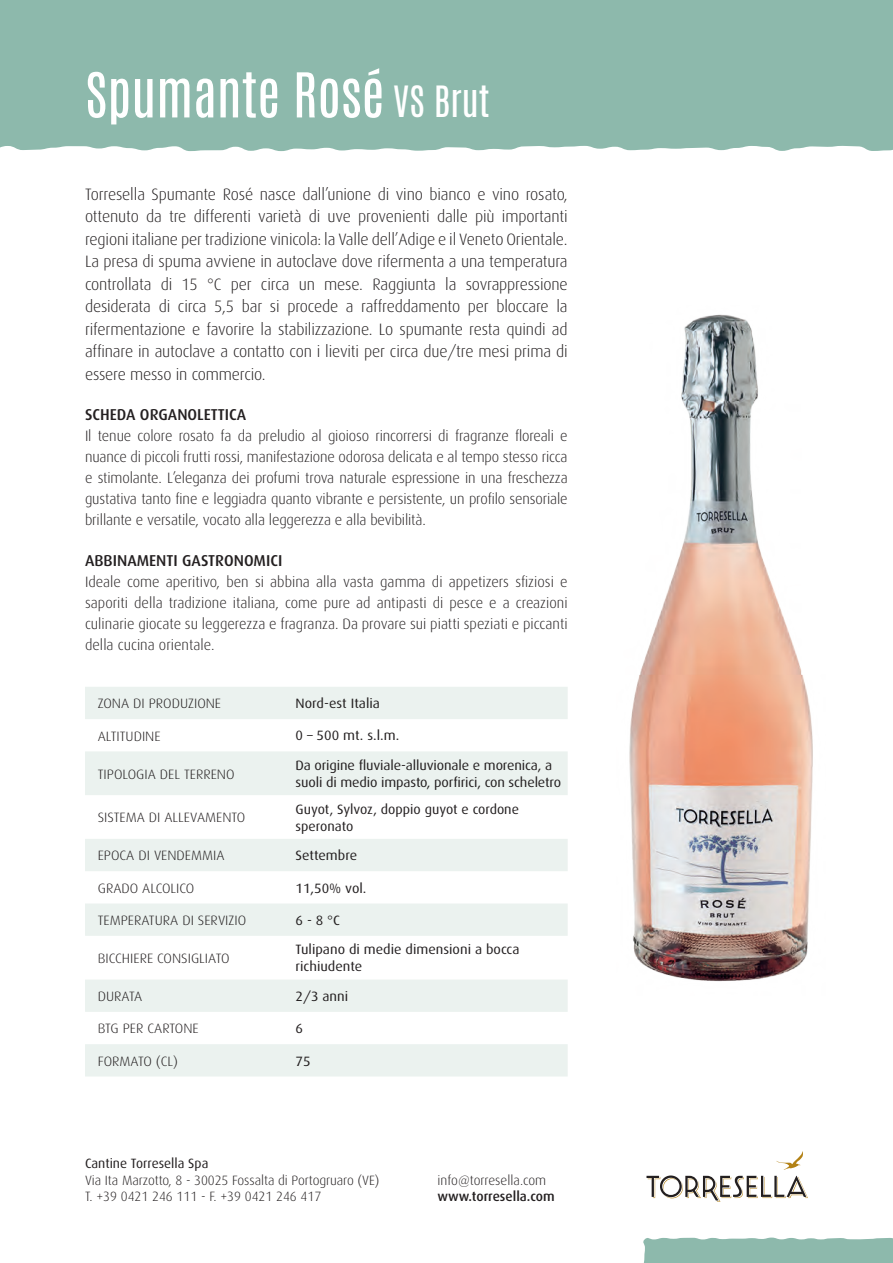
<style>
.page{position:relative;width:893px;height:1263px;background:#fff}
.page>*{position:absolute;margin:0;border:0;box-sizing:border-box;transform-origin:0 0}
.t1{font:52.5px "Antonio";color:#fff}
.t2{font:300 16.5px/22.5px "Dax";letter-spacing:-.01em;color:#231f20;text-align:justify}
.t3{font:500 15.75px "Dax";color:#231f20}
.t4{font:300 15px/21px "Dax";letter-spacing:-.005em;color:#231f20;text-align:justify}
.t5{font:13.5px/17.1px "Dax";color:#231f20;scale:1.05 1}
.t6{font:300 13.5px "Dax";color:#231f20;scale:1.05 1}
.t7{font:300 13.5px/16.2px "Dax";color:#231f20}
.t8{font:13.5px/17.1px "Dax";color:#231f20}
.t9{font:500 13.5px "Dax";color:#231f20}
.s1{font-size:36px}
</style>
<div class="page">
<svg style="left:646px;top:1151px;width:162px;height:51px"></svg>
<svg style="left:643px;top:1237px;width:250px;height:26px;background:#94bdb1"></svg>
<div style="left:0;top:0;width:893px;height:152px;background:#8db9ac"></div>
<svg style="left:85px;top:687px;width:483px;height:389px;fill:#ebf2ef"></svg>
<img style="left:629px;top:314px;width:184px;height:668px">
<h1 class="t1" style="left:85px;top:56px;width:406px">Spumante Rosé <span class="s1">VS Brut</span></h1>
<p class="t2" style="left:85px;top:183px;width:484px">Torresella Spumante Rosé nasce dall’unione di vino bianco e vino rosato, ottenuto da tre differenti varietà di uve provenienti dalle più importanti regioni italiane per tradizione vinicola: la Valle dell’Adige e il Veneto Orientale.<br>La presa di spuma avviene in autoclave dove rifermenta a una temperatura controllata di 15 °C per circa un mese. Raggiunta la sovrappressione desiderata di circa 5,5 bar si procede a raffreddamento per bloccare la rifermentazione e favorire la stabilizzazione. Lo spumante resta quindi ad affinare in autoclave a contatto con i lieviti per circa due/tre mesi prima di essere messo in commercio.</p>
<p class="t3" style="left:85px;top:406px;width:163px">SCHEDA ORGANOLETTICA</p>
<p class="t4" style="left:85px;top:426px;width:484px">Il tenue colore rosato fa da preludio al gioioso rincorrersi di fragranze floreali e nuance di piccoli frutti rossi, manifestazione odorosa delicata e al tempo stesso ricca e stimolante. L’eleganza dei profumi trova naturale espressione in una freschezza gustativa tanto fine e leggiadra quanto vibrante e persistente, un profilo sensoriale brillante e versatile, vocato alla leggerezza e alla bevibilità.</p>
<p class="t3" style="left:85px;top:551px;width:199px">ABBINAMENTI GASTRONOMICI</p>
<p class="t4" style="left:85px;top:571px;width:484px">Ideale come aperitivo, ben si abbina alla vasta gamma di appetizers sfiziosi e saporiti della tradizione italiana, come pure ad antipasti di pesce e a creazioni culinarie giocate su leggerezza e fragranza. Da provare sui piatti speziati e piccanti della cucina orientale.</p>
<p class="t6" style="left:98px;top:696px;width:119px">ZONA DI PRODUZIONE</p>
<p class="t5" style="left:296px;top:695px;width:82px">Nord-est Italia</p>
<p class="t6" style="left:98px;top:728px;width:61px">ALTITUDINE</p>
<p class="t5" style="left:296px;top:727px;width:100px">0 – 500 mt. s.l.m.</p>
<p class="t6" style="left:98px;top:766px;width:132px">TIPOLOGIA DEL TERRENO</p>
<p class="t5" style="left:296px;top:757px;width:255px">Da origine fluviale-alluvionale e morenica, a suoli di medio impasto, porfirici, con scheletro</p>
<p class="t6" style="left:98px;top:810px;width:142px">SISTEMA DI ALLEVAMENTO</p>
<p class="t8" style="left:296px;top:801px;width:225px">Guyot, Sylvoz, doppio guyot e cordone speronato</p>
<p class="t6" style="left:98px;top:848px;width:122px">EPOCA DI VENDEMMIA</p>
<p class="t5" style="left:296px;top:847px;width:60px">Settembre</p>
<p class="t6" style="left:98px;top:880px;width:94px">GRADO ALCOLICO</p>
<p class="t5" style="left:296px;top:879px;width:69px">11,50% vol.</p>
<p class="t6" style="left:98px;top:913px;width:143px">TEMPERATURA DI SERVIZIO</p>
<p class="t5" style="left:296px;top:912px;width:44px">6 - 8 °C</p>
<p class="t6" style="left:98px;top:951px;width:127px">BICCHIERE CONSIGLIATO</p>
<p class="t5" style="left:296px;top:941px;width:215px">Tulipano di medie dimensioni a bocca richiudente</p>
<p class="t6" style="left:98px;top:989px;width:44px">DURATA</p>
<p class="t5" style="left:296px;top:988px;width:52px">2/3 anni</p>
<p class="t6" style="left:98px;top:1021px;width:98px">BTG PER CARTONE</p>
<p class="t5" style="left:296px;top:1020px;width:9px">6</p>
<p class="t6" style="left:98px;top:1053px;width:78px">FORMATO (CL)</p>
<p class="t5" style="left:296px;top:1052px;width:16px">75</p>
<p class="t8" style="left:85px;top:1155px;width:125px">Cantine Torresella Spa</p>
<p class="t7" style="left:85px;top:1172px;width:296px">Via Ita Marzotto, 8 - 30025 Fossalta di Portogruaro (VE)<br>T. +39 0421 246 111 - F. +39 0421 246 417</p>
<p class="t7" style="left:438px;top:1172px;width:110px">info@torresella.com</p>
<p class="t9" style="left:438px;top:1188px;width:119px">www.torresella.com</p>
</div>
